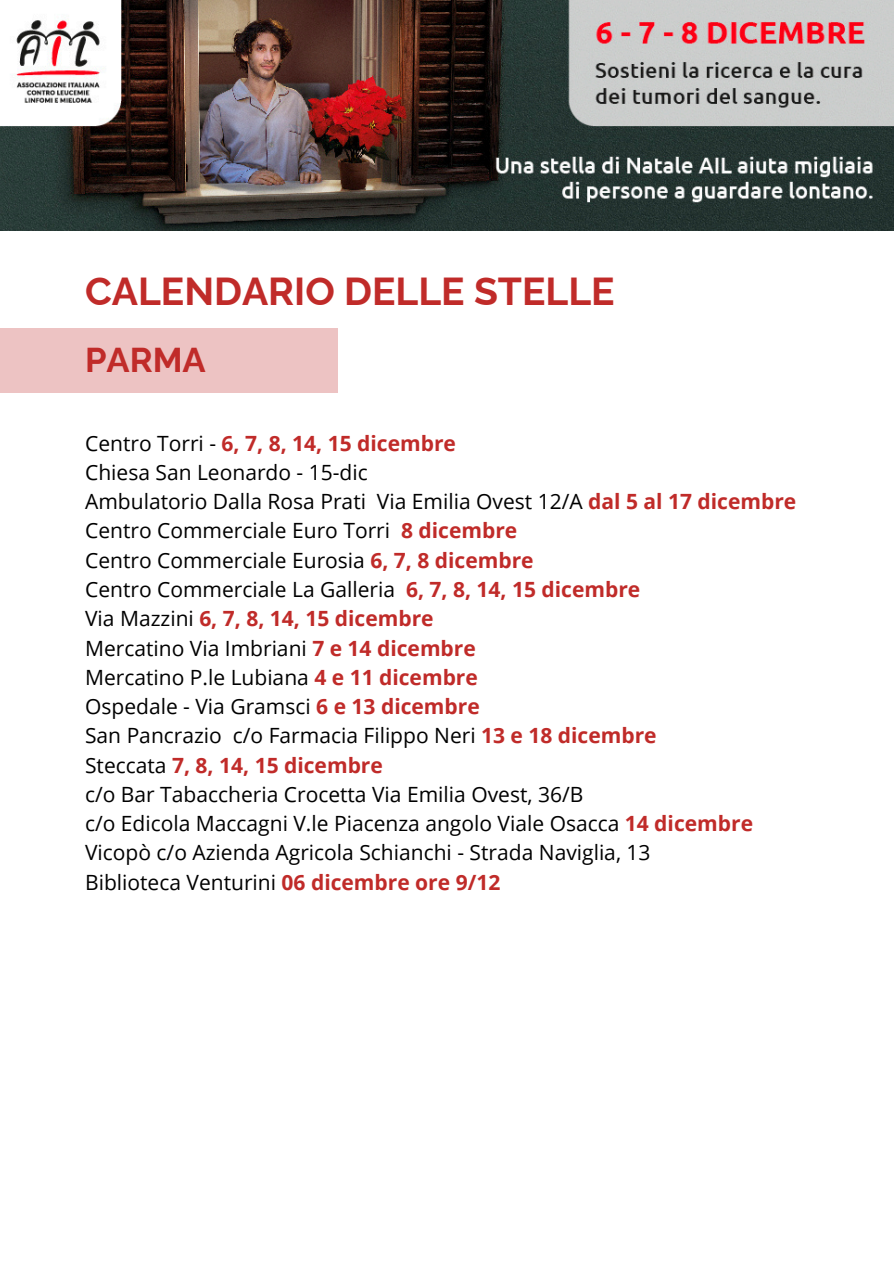
<style>
.page{position:relative;width:894px;height:1264px;background:#fff}
.page>*{position:absolute;margin:0;border:0;box-sizing:border-box;transform-origin:0 0}
.t1{font:700 39px "Raleway";color:#c02b29}
.t2{font:700 34.5px "Raleway";color:#c02b29}
.t3{font:21px "Open Sans";color:#000}
.t4{font:700 21px "Open Sans";color:#c02b29}
.s1{font-weight:400;color:#000}
.s2{font-weight:700;color:#c02b29}
</style>
<div class="page">
<img style="left:0;top:0;width:892px;height:231px">
<div style="left:0;top:328px;width:337px;height:65px;background:#edc3c3"></div>
<p class="t1" style="left:85px;top:268px;width:531px">CALENDARIO DELLE STELLE</p>
<h1 class="t2" style="left:85px;top:339px;width:122px">PARMA</h1>
<h2 class="t4" style="left:85px;top:428px;width:372px"><span class="s1">Centro Torri -</span> 6, 7, 8, 14, 15 dicembre</h2>
<p class="t3" style="left:85px;top:457px;width:284px">Chiesa San Leonardo - 15-dic</p>
<p class="t3" style="left:85px;top:486px;width:712px">Ambulatorio Dalla Rosa Prati Via Emilia Ovest 12/A <span class="s2">dal 5 al 17 dicembre</span></p>
<p class="t3" style="left:85px;top:516px;width:433px">Centro Commerciale Euro Torri <span class="s2">8 dicembre</span></p>
<p class="t3" style="left:85px;top:545px;width:450px">Centro Commerciale Eurosia <span class="s2">6, 7, 8 dicembre</span></p>
<p class="t3" style="left:85px;top:574px;width:556px">Centro Commerciale La Galleria <span class="s2">6, 7, 8, 14, 15 dicembre</span></p>
<p class="t4" style="left:85px;top:603px;width:350px"><span class="s1">Via Mazzini</span> 6, 7, 8, 14, 15 dicembre</p>
<p class="t3" style="left:85px;top:633px;width:392px">Mercatino Via Imbriani <span class="s2">7 e 14 dicembre</span></p>
<p class="t3" style="left:85px;top:662px;width:394px">Mercatino P.le Lubiana <span class="s2">4 e 11 dicembre</span></p>
<p class="t3" style="left:85px;top:691px;width:396px">Ospedale - Via Gramsci <span class="s2">6 e 13 dicembre</span></p>
<p class="t3" style="left:85px;top:720px;width:573px">San Pancrazio c/o Farmacia Filippo Neri <span class="s2">13 e 18 dicembre</span></p>
<p class="t4" style="left:85px;top:750px;width:299px"><span class="s1">Steccata</span> 7, 8, 14, 15 dicembre</p>
<p class="t3" style="left:85px;top:779px;width:499px">c/o Bar Tabaccheria Crocetta Via Emilia Ovest, 36/B</p>
<p class="t3" style="left:85px;top:808px;width:669px">c/o Edicola Maccagni V.le Piacenza angolo Viale Osacca <span class="s2">14 dicembre</span></p>
<p class="t3" style="left:85px;top:837px;width:567px">Vicopò c/o Azienda Agricola Schianchi - Strada Naviglia, 13</p>
<p class="t3" style="left:85px;top:867px;width:416px">Biblioteca Venturini <span class="s2">06 dicembre ore 9/12</span></p>
</div>
